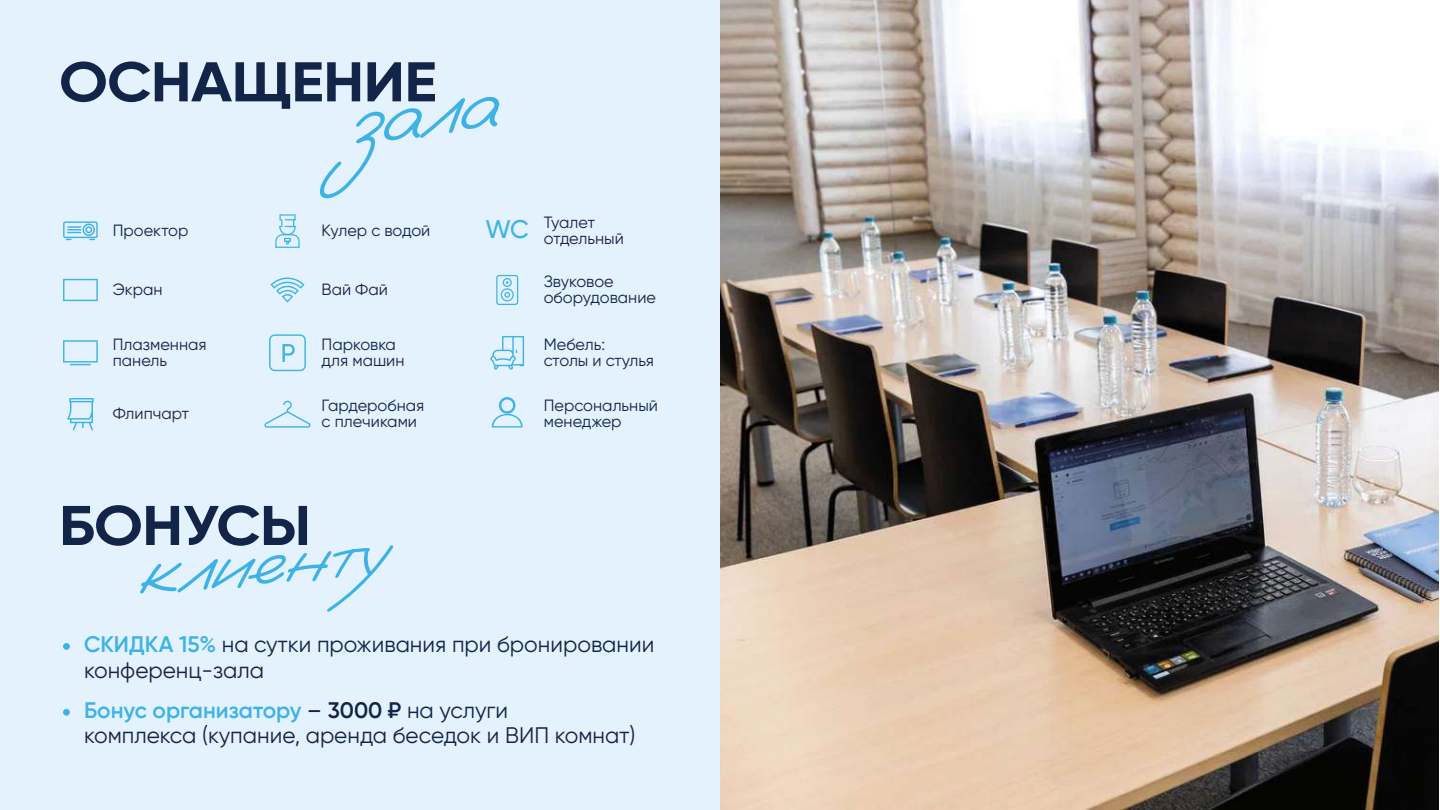
<style>
.page{position:relative;width:1440px;height:810px;background:#fff}
.page>*{position:absolute;margin:0;border:0;box-sizing:border-box;transform-origin:0 0}
.t1{font:italic 148.12px "Vasek";color:#3eb2e6;scale:1.11 1}
.t2{font:italic 134.1px "Vasek";color:#3eb2e6;scale:1.09 1}
.t3{font:700 55.8px "Gilroy";letter-spacing:-.01em;color:#122549;scale:1.1 1}
.t4{font:500 25.5px "Gilroy";color:#3eb2e6}
.t5{font:22.5px/25.4px "Gilroy";color:#122549}
.t6{font:16.27px/15.8px "Gilroy";color:#122549}
.t7{font:16.27px/15.8px "Gilroy";letter-spacing:-.02em;color:#122549}
.s1{font-weight:600;color:#3eb2e6}
.s2{font-weight:500}
.s3{font-weight:600}
</style>
<div class="page">
<img style="left:720px;top:0;width:718px;height:809px">
<div style="left:0;top:0;width:720px;height:810px;background:#e3f2fc"></div>
<div style="left:63px;top:643px;width:7px;height:7px;background:#3eb2e6;border-radius:50%"></div>
<div style="left:63px;top:709px;width:7px;height:7px;background:#3eb2e6;border-radius:50%"></div>
<svg style="left:63px;top:221px;width:35px;height:19px"></svg>
<svg style="left:63px;top:340px;width:35px;height:25px"></svg>
<svg style="left:63px;top:279px;width:35px;height:22px"></svg>
<svg style="left:67px;top:398px;width:27px;height:32px"></svg>
<svg style="left:270px;top:278px;width:34px;height:25px"></svg>
<svg style="left:275px;top:214px;width:25px;height:34px"></svg>
<svg style="left:282px;top:344px;width:13px;height:18px"></svg>
<svg style="left:264px;top:401px;width:47px;height:27px"></svg>
<div style="left:269px;top:334px;width:37px;height:37px;border:1px solid #3eb2e6;border-radius:5px"></div>
<svg style="left:492px;top:397px;width:31px;height:31px"></svg>
<div style="left:496px;top:275px;width:22px;height:30px;border:1px solid #3eb2e6;border-radius:2px"></div>
<div style="left:503px;top:278px;width:9px;height:9px;border:1px solid #3eb2e6;border-radius:50%"></div>
<div style="left:501px;top:288px;width:13px;height:13px;border:1px solid #3eb2e6;border-radius:50%"></div>
<svg style="left:504px;top:292px;width:6px;height:6px"></svg>
<svg style="left:490px;top:336px;width:34px;height:34px"></svg>
<h3 class="t3" style="left:59px;top:47px;width:345px">ОСНАЩЕНИЕ</h3>
<h1 class="t1" style="left:324px;top:49px;width:138px;rotate:-8deg">зала</h1>
<p class="t6" style="left:113px;top:222px;width:77px">Проектор</p>
<p class="t6" style="left:322px;top:222px;width:110px">Кулер с водой</p>
<h3 class="t4" style="left:485px;top:214px;width:45px">WC</h3>
<p class="t6" style="left:113px;top:281px;width:51px">Экран</p>
<p class="t6" style="left:322px;top:281px;width:68px">Вай Фай</p>
<p class="t6" style="left:113px;top:336px;width:95px">Плазменная панель</p>
<p class="t6" style="left:113px;top:405px;width:78px">Флипчарт</p>
<p class="t6" style="left:322px;top:336px;width:84px">Парковка для машин</p>
<p class="t6" style="left:322px;top:398px;width:104px">Гардеробная с плечиками</p>
<p class="t7" style="left:544px;top:214px;width:82px">Туалет отдельный</p>
<p class="t6" style="left:544px;top:273px;width:114px">Звуковое оборудование</p>
<p class="t6" style="left:544px;top:336px;width:112px">Мебель: столы и стулья</p>
<p class="t6" style="left:544px;top:397px;width:116px">Персональный менеджер</p>
<h3 class="t3" style="left:59px;top:491px;width:231px">БОНУСЫ</h3>
<h2 class="t2" style="left:123px;top:505px;width:228px;rotate:-5deg">клиенту</h2>
<h3 class="t5" style="left:84px;top:632px;width:572px"><span class="s1">СКИДКА 15%</span> на сутки проживания при бронировании конференц-зала</h3>
<h3 class="t5" style="left:84px;top:697px;width:553px"><span class="s1">Бонус организатору</span> <span class="s2">–</span> <span class="s3">3000 ₽</span> на услуги<br>комплекса (купание, аренда беседок и ВИП комнат)</h3>
</div>
